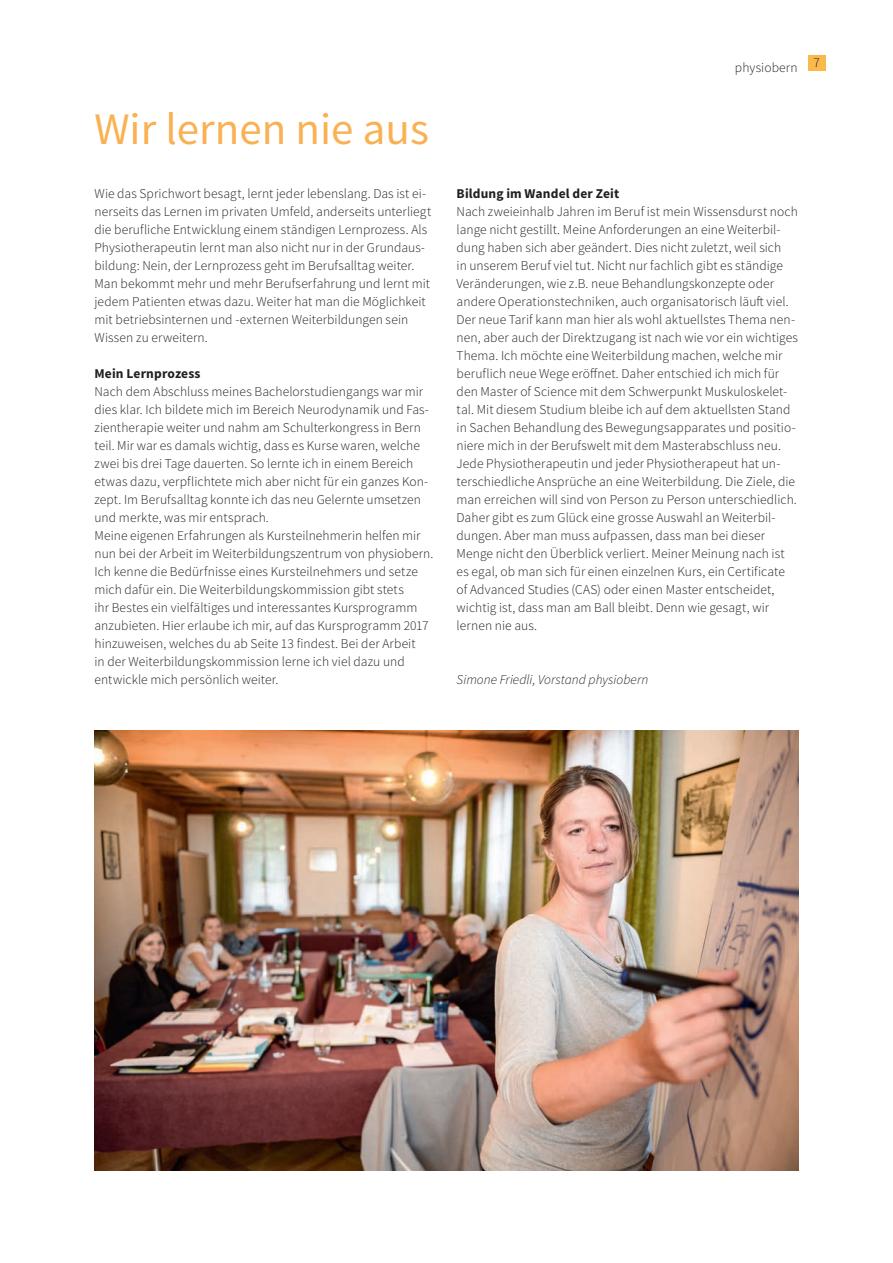
<style>
.page{position:relative;width:893px;height:1263px;background:#fff}
.page>*{position:absolute;margin:0;border:0;box-sizing:border-box;transform-origin:0 0}
.t1{font:45px "Source Sans Pro";color:#fab153}
.t2{font:300 13.5px/18px "Source Sans Pro";letter-spacing:.005em;color:#231f20}
.t3{font:700 13.5px "Source Sans Pro";letter-spacing:.01em;color:#231f20}
.t4{font:italic 300 13.5px "Source Sans Pro";letter-spacing:.005em;color:#231f20}
</style>
<div class="page">
<img style="left:94px;top:731px;width:704px;height:439px">
<div style="left:808px;top:55px;width:17px;height:15px;background:#fcb94b"></div>
<h1 class="t1" style="left:94px;top:101px;width:336px">Wir lernen nie aus</h1>
<p class="t2" style="left:94px;top:185px;width:338px">Wie das Sprichwort besagt, lernt jeder lebenslang. Das ist ei&shy;nerseits das Lernen im privaten Umfeld, anderseits unterliegt die berufliche Entwicklung einem ständigen Lernprozess. Als Physiotherapeutin lernt man also nicht nur in der Grundaus&shy;bildung: Nein, der Lernprozess geht im Berufsalltag weiter.<br>Man bekommt mehr und mehr Berufserfahrung und lernt mit jedem Patienten etwas dazu. Weiter hat man die Möglichkeit mit betriebsinternen und -externen Weiterbildungen sein Wissen zu erweitern.</p>
<p class="t3" style="left:94px;top:365px;width:108px">Mein Lernprozess</p>
<p class="t2" style="left:94px;top:383px;width:340px">Nach dem Abschluss meines Bachelorstudiengangs war mir dies klar. Ich bildete mich im Bereich Neurodynamik und Fas&shy;zientherapie weiter und nahm am Schulterkongress in Bern teil. Mir war es damals wichtig, dass es Kurse waren, welche zwei bis drei Tage dauerten. So lernte ich in einem Bereich etwas dazu, verpflichtete mich aber nicht für ein ganzes Kon&shy;zept. Im Berufsalltag konnte ich das neu Gelernte umsetzen und merkte, was mir entsprach.<br>Meine eigenen Erfahrungen als Kursteilnehmerin helfen mir nun bei der Arbeit im Weiterbildungszentrum von physiobern.<br>Ich kenne die Bedürfnisse eines Kursteilnehmers und setze mich dafür ein. Die Weiterbildungskommission gibt stets<br>ihr Bestes ein vielfältiges und interessantes Kursprogramm anzubieten. Hier erlaube ich mir, auf das Kursprogramm 2017 hinzuweisen, welches du ab Seite 13 findest. Bei der Arbeit<br>in der Weiterbildungskommission lerne ich viel dazu und entwickle mich persönlich weiter.</p>
<p class="t2" style="left:735px;top:59px;width:87px">physiobern 7</p>
<p class="t3" style="left:457px;top:185px;width:164px">Bildung im Wandel der Zeit</p>
<p class="t2" style="left:457px;top:202px;width:343px">Nach zweieinhalb Jahren im Beruf ist mein Wissensdurst noch lange nicht gestillt. Meine Anforderungen an eine Weiterbil&shy;dung haben sich aber geändert. Dies nicht zuletzt, weil sich<br>in unserem Beruf viel tut. Nicht nur fachlich gibt es ständige Veränderungen, wie z.B. neue Behandlungskonzepte oder andere Operationstechniken, auch organisatorisch läuft viel.<br>Der neue Tarif kann man hier als wohl aktuellstes Thema nen&shy;nen, aber auch der Direktzugang ist nach wie vor ein wichtiges Thema. Ich möchte eine Weiterbildung machen, welche mir beruflich neue Wege eröffnet. Daher entschied ich mich für den Master of Science mit dem Schwerpunkt Muskuloskelet&shy;tal. Mit diesem Studium bleibe ich auf dem aktuellsten Stand in Sachen Behandlung des Bewegungsapparates und positio&shy;niere mich in der Berufswelt mit dem Masterabschluss neu.<br>Jede Physiotherapeutin und jeder Physiotherapeut hat un&shy;terschiedliche Ansprüche an eine Weiterbildung. Die Ziele, die man erreichen will sind von Person zu Person unterschiedlich.<br>Daher gibt es zum Glück eine grosse Auswahl an Weiterbil&shy;dungen. Aber man muss aufpassen, dass man bei dieser Menge nicht den Überblick verliert. Meiner Meinung nach ist es egal, ob man sich für einen einzelnen Kurs, ein Certificate of Advanced Studies (CAS) oder einen Master entscheidet, wichtig ist, dass man am Ball bleibt. Denn wie gesagt, wir lernen nie aus.</p>
<p class="t4" style="left:457px;top:671px;width:193px">Simone Friedli, Vorstand physiobern</p>
</div>
